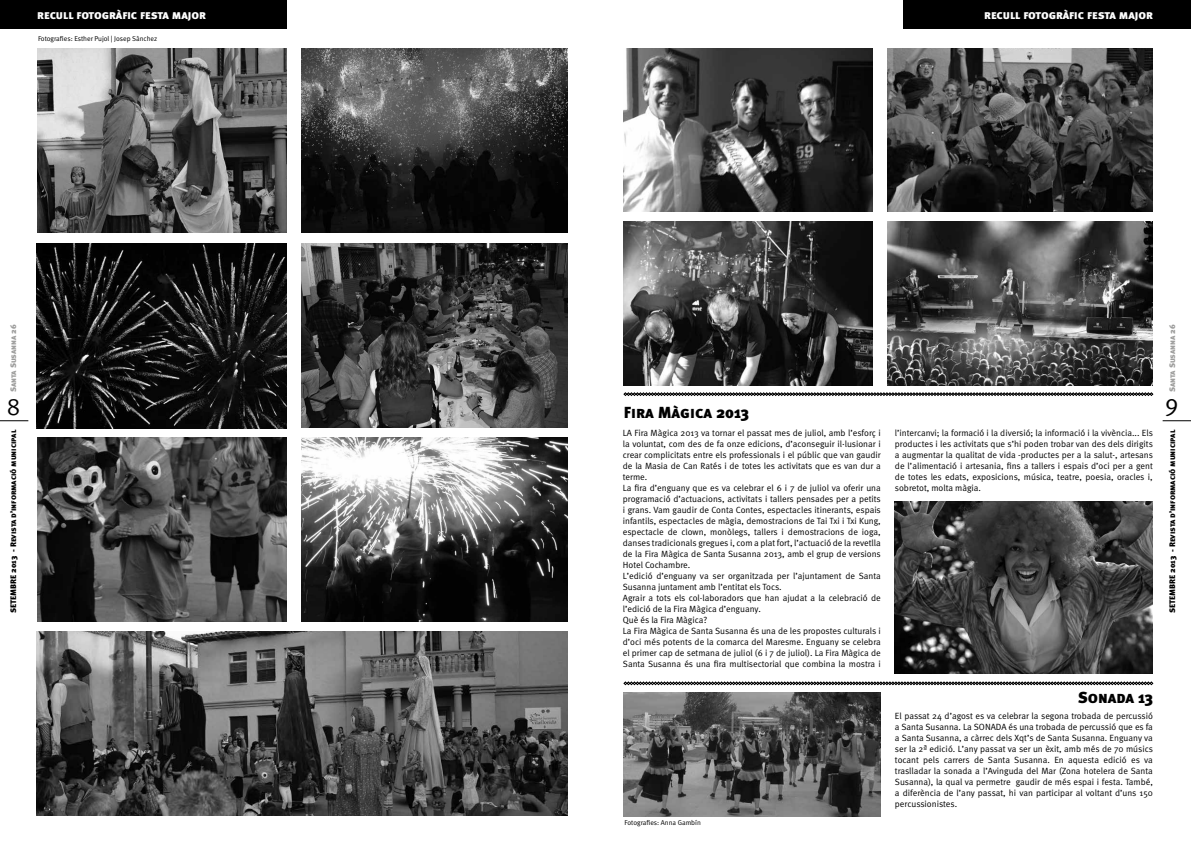
<style>
.page{position:relative;width:1191px;height:842px;background:#fff}
.page>*{position:absolute;margin:0;border:0;box-sizing:border-box;transform-origin:0 0}
.t1{font:24px "Meta Plus Normal Caps";color:#000}
.t2{font:16px "Meta Black Caps";color:#000}
.t3{font:12px "Meta Black Caps";letter-spacing:-.005em;color:#fff}
.t4{font:9px/11px "Meta Normal";color:#000;text-align:justify}
.t5{font:8px "Meta Black Caps";color:#000}
.t6{font:8px "Meta Black Caps";letter-spacing:-.015em;color:#9d9d9c}
.t7{font:7px "Meta Normal";color:#000}
</style>
<div class="page">
<div style="left:903px;top:0;width:288px;height:28px;background:#000"></div>
<svg style="left:1162px;top:420px;width:29px;height:1px"></svg>
<img style="left:895px;top:501px;width:258px;height:172px">
<img style="left:37px;top:48px;width:250px;height:184px">
<img style="left:37px;top:437px;width:250px;height:184px">
<img style="left:37px;top:631px;width:530px;height:185px">
<img style="left:624px;top:693px;width:256px;height:123px">
<img style="left:302px;top:48px;width:265px;height:184px">
<img style="left:302px;top:437px;width:265px;height:184px">
<img style="left:37px;top:244px;width:250px;height:184px">
<img style="left:623px;top:48px;width:249px;height:164px">
<img style="left:623px;top:222px;width:249px;height:164px">
<img style="left:887px;top:48px;width:266px;height:164px">
<img style="left:887px;top:222px;width:266px;height:164px">
<img style="left:302px;top:244px;width:265px;height:184px">
<svg style="left:623px;top:682px;width:530px;height:3px;background:#424242"></svg>
<svg style="left:623px;top:392px;width:530px;height:4px;background:#626262"></svg>
<div style="left:0;top:0;width:287px;height:28px;background:#000"></div>
<svg style="left:0;top:420px;width:28px;height:1px"></svg>
<h3 class="t3" style="left:37px;top:8px;width:170px">recull fotogràfic festa major</h3>
<p class="t7" style="left:38px;top:35px;width:121px">Fotografies: Esther Pujol | Josep Sànchez</p>
<p class="t6" style="left:8px;top:392px;width:69px;rotate:-90deg">Santa Susanna 26</p>
<h1 class="t1" style="left:7px;top:392px;width:14px">8</h1>
<p class="t5" style="left:8px;top:613px;width:185px;rotate:-90deg">SETEMBRE 2013 - Revista d’informació municipal</p>
<h3 class="t3" style="left:984px;top:8px;width:170px">recull fotogràfic festa major</h3>
<p class="t6" style="left:1167px;top:392px;width:69px;rotate:-90deg">Santa Susanna 26</p>
<h2 class="t2" style="left:624px;top:402px;width:127px">Fira Màgica 2013</h2>
<h1 class="t1" style="left:1165px;top:392px;width:14px">9</h1>
<p class="t4" style="left:623px;top:427px;width:259px;text-align:left">LA Fira Màgica 2013 va tornar el passat mes de juliol, amb l’esforç i la voluntat, com des de fa onze edicions, d’aconseguir il·lusionar i crear complicitats entre els professionals i el públic que van gaudir de la Masia de Can Ratés i de totes les activitats que es van dur a terme.<br>La fira d’enguany que es va celebrar el 6 i 7 de juliol va oferir una programació d’actuacions, activitats i tallers pensades per a petits i grans. Vam gaudir de Conta Contes, espectacles itinerants, espais infantils, espectacles de màgia, demostracions de Tai Txi i Txi Kung, espectacle de clown, monòlegs, tallers i demostracions de ioga, danses tradicionals gregues i, com a plat fort, l’actuació de la revetlla de la Fira Màgica de Santa Susanna 2013, amb el grup de versions Hotel Cochambre.<br>L’edició d’enguany va ser organitzada per l’ajuntament de Santa Susanna juntament amb l’entitat els Tocs.<br>Agrair a tots els col·laboradors que han ajudat a la celebració de l’edició de la Fira Màgica d’enguany.<br>Què és la Fira Màgica?<br>La Fira Màgica de Santa Susanna és una de les propostes culturals i d’oci més potents de la comarca del Maresme. Enguany se celebra el primer cap de setmana de juliol (6 i 7 de juliol). La Fira Màgica de Santa Susanna és una fira multisectorial que combina la mostra i</p>
<p class="t4" style="left:895px;top:427px;width:259px">l’intercanvi; la formació i la diversió; la informació i la vivència... Els productes i les activitats que s’hi poden trobar van des dels dirigits a augmentar la qualitat de vida -productes per a la salut-, artesans de l’alimentació i artesania, fins a tallers i espais d’oci per a gent de totes les edats, exposicions, música, teatre, poesia, oracles i, sobretot, molta màgia.</p>
<h2 class="t2" style="left:1077px;top:687px;width:77px">Sonada 13</h2>
<p class="t7" style="left:624px;top:818px;width:78px">Fotografies: Anna Gambín</p>
<p class="t4" style="left:895px;top:711px;width:259px">El passat 24 d’agost es va celebrar la segona trobada de percussió a Santa Susanna. La SONADA és una trobada de percussió que es fa a Santa Susanna, a càrrec dels Xqt’s de Santa Susanna. Enguany va ser la 2ª edició. L’any passat va ser un èxit, amb més de 70 músics tocant pels carrers de Santa Susanna. En aquesta edició es va traslladar la sonada a l’Avinguda del Mar (Zona hotelera de Santa Susanna), la qual va permetre gaudir de més espai i festa. També, a diferència de l’any passat, hi van participar al voltant d’uns 150 percussionistes.</p>
<p class="t5" style="left:1167px;top:613px;width:185px;rotate:-90deg">SETEMBRE 2013 - Revista d’informació municipal</p>
</div>
